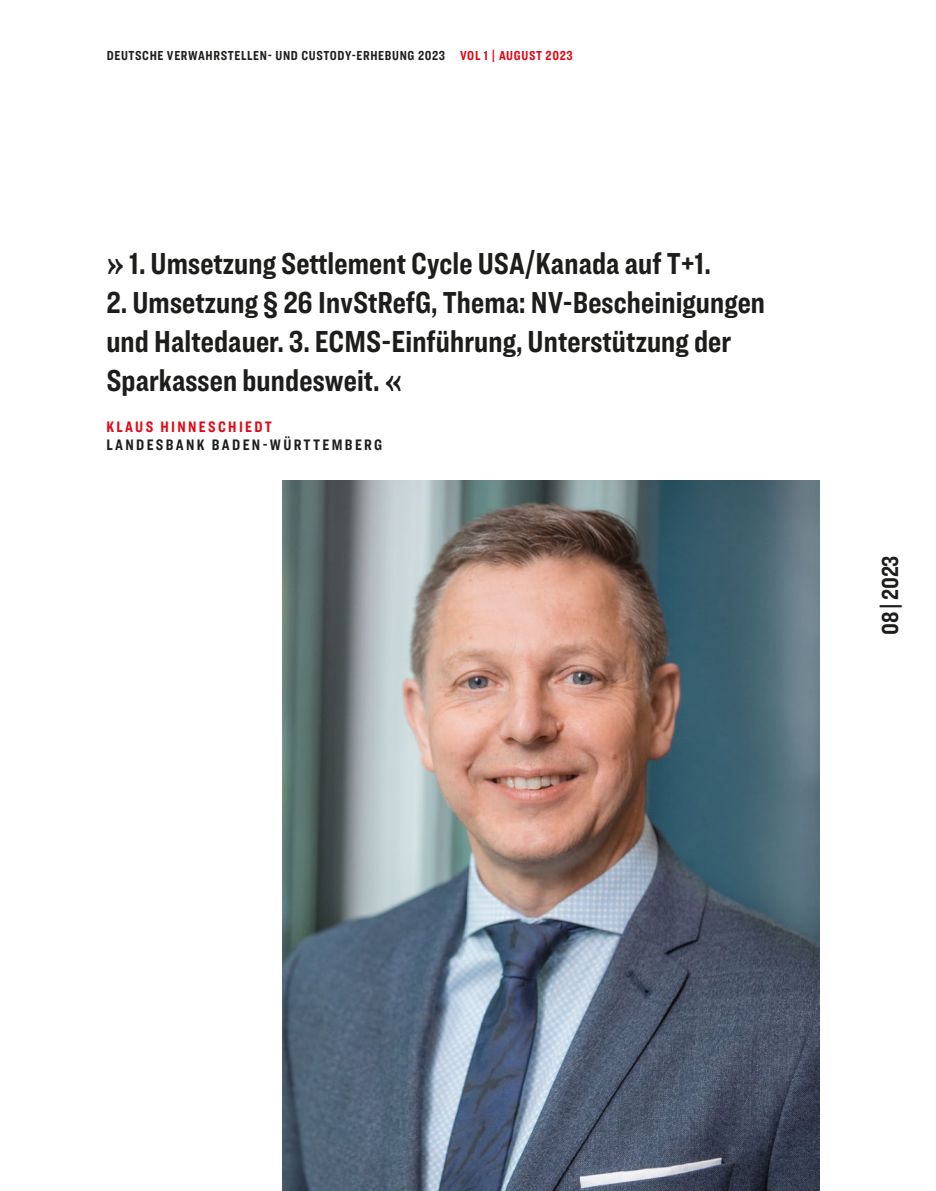
<style>
.page{position:relative;width:936px;height:1191px;background:#fff}
.page>*{position:absolute;margin:0;border:0;box-sizing:border-box;transform-origin:0 0}
.t1{font:700 31.5px/39px "Ringside Compressed";letter-spacing:.005em;color:#1d1d1b}
.t2{font:700 24px "Ringside Compressed";color:#1d1d1b}
.t3{font:700 15.75px "Ringside Compressed";letter-spacing:.15em;color:#1d1d1b}
.t4{font:700 15.75px "Ringside Compressed";letter-spacing:.15em;color:#e30613}
.t5{font:700 13.5px "Ringside Compressed";letter-spacing:.05em;color:#1d1d1b}
.s1{color:#e30613}
</style>
<div class="page">
<img style="left:282px;top:480px;width:537px;height:711px">
<p class="t5" style="left:107px;top:46px;width:467px">DEUTSCHE VERWAHRSTELLEN- UND CUSTODY-ERHEBUNG 2023 <span class="s1">VOL 1 | AUGUST 2023</span></p>
<p class="t1" style="left:106px;top:243px;width:605px">» 1. Umsetzung Settlement Cycle USA/Kanada auf T+1.</p>
<p class="t1" style="left:106px;top:282px;width:660px">2. Umsetzung § 26 InvStRefG, Thema: NV-Bescheinigungen und Haltedauer. 3. ECMS-Einführung, Unterstützung der<br>Sparkassen bundesweit. «</p>
<p class="t4" style="left:106px;top:415px;width:167px">KLAUS HINNESCHIEDT</p>
<p class="t3" style="left:106px;top:433px;width:277px">LANDESBANK BADEN-WÜRTTEMBERG</p>
<p class="t2" style="left:873px;top:635px;width:82px;rotate:-90deg">08 | 2023</p>
</div>
